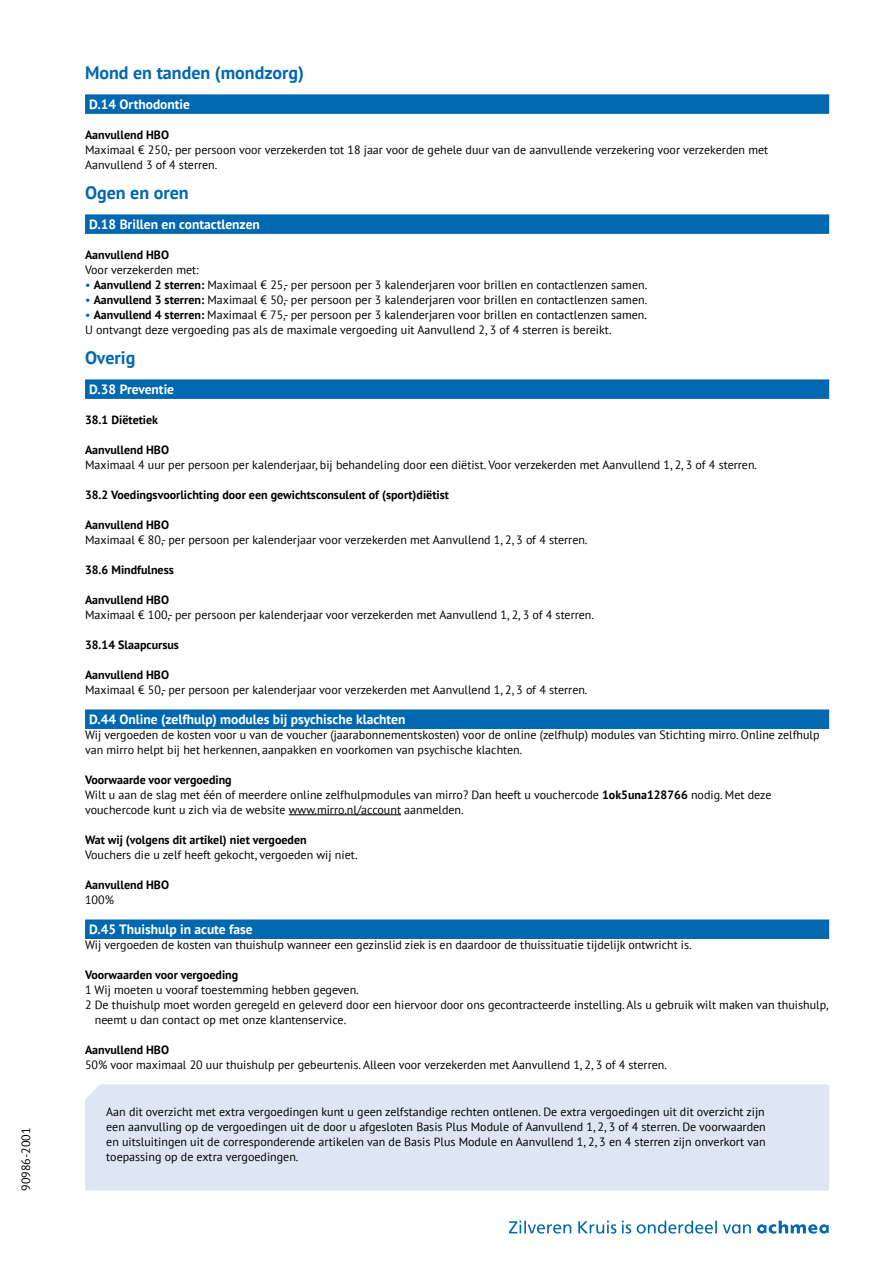
<style>
.page{position:relative;width:893px;height:1263px;background:#fff}
.page>*{position:absolute;margin:0;border:0;box-sizing:border-box;transform-origin:0 0}
.t1{font:700 18px "PT Sans";color:#0068b0}
.t2{font:700 13.5px "PT Sans";color:#fff}
.t3{font:12px/15px "PT Sans";color:#000}
.t4{font:700 12px "PT Sans";color:#000}
.s1{color:#0068b0}
.s2{font-weight:700}
</style>
<div class="page">
<div style="left:85px;top:94px;width:744px;height:20px;background:#0068b0"></div>
<div style="left:85px;top:214px;width:744px;height:20px;background:#0068b0"></div>
<div style="left:85px;top:379px;width:744px;height:20px;background:#0068b0"></div>
<div style="left:85px;top:709px;width:744px;height:20px;background:#0068b0"></div>
<hr style="left:289px;top:814px;width:112px;height:1px;background:#000">
<div style="left:85px;top:919px;width:744px;height:20px;background:#0068b0"></div>
<div style="left:85px;top:1084px;width:744px;height:107px;background:#dfe6f3"></div>
<svg style="left:757px;top:1220px;width:72px;height:14px"></svg>
<svg style="left:723px;top:1224px;width:28px;height:9px"></svg>
<svg style="left:509px;top:1220px;width:62px;height:13px"></svg>
<svg style="left:578px;top:1220px;width:38px;height:13px"></svg>
<svg style="left:622px;top:1220px;width:9px;height:13px"></svg>
<svg style="left:637px;top:1220px;width:80px;height:13px"></svg>
<p class="t3" style="left:18px;top:1191px;width:65px;rotate:-90deg">90986-2001</p>
<h1 class="t1" style="left:85px;top:60px;width:221px">Mond en tanden (mondzorg)</h1>
<p class="t2" style="left:89px;top:95px;width:102px">D.14 Orthodontie</p>
<p class="t4" style="left:85px;top:127px;width:86px">Aanvullend HBO</p>
<p class="t3" style="left:85px;top:142px;width:685px">Maximaal € 250,- per persoon voor verzekerden tot 18 jaar voor de gehele duur van de aanvullende verzekering voor verzekerden met<br>Aanvullend 3 of 4 sterren.</p>
<h1 class="t1" style="left:85px;top:180px;width:105px">Ogen en oren</h1>
<p class="t2" style="left:89px;top:215px;width:172px">D.18 Brillen en contactlenzen</p>
<p class="t4" style="left:85px;top:247px;width:86px">Aanvullend HBO</p>
<p class="t3" style="left:85px;top:262px;width:115px">Voor verzekerden met:</p>
<p class="t3" style="left:85px;top:277px;width:564px"><span class="s1">•</span> <span class="s2">Aanvullend 2 sterren:</span> Maximaal € 25,- per persoon per 3 kalenderjaren voor brillen en contactlenzen samen.</p>
<p class="t3" style="left:85px;top:292px;width:564px"><span class="s1">•</span> <span class="s2">Aanvullend 3 sterren:</span> Maximaal € 50,- per persoon per 3 kalenderjaren voor brillen en contactlenzen samen.</p>
<p class="t3" style="left:85px;top:307px;width:564px"><span class="s1">•</span> <span class="s2">Aanvullend 4 sterren:</span> Maximaal € 75,- per persoon per 3 kalenderjaren voor brillen en contactlenzen samen.<br>U ontvangt deze vergoeding pas als de maximale vergoeding uit Aanvullend 2, 3 of 4 sterren is bereikt.</p>
<h1 class="t1" style="left:85px;top:345px;width:52px">Overig</h1>
<p class="t2" style="left:89px;top:380px;width:86px">D.38 Preventie</p>
<p class="t4" style="left:85px;top:412px;width:75px">38.1 Diëtetiek</p>
<p class="t4" style="left:85px;top:442px;width:86px">Aanvullend HBO</p>
<p class="t3" style="left:85px;top:457px;width:674px">Maximaal 4 uur per persoon per kalenderjaar, bij behandeling door een diëtist. Voor verzekerden met Aanvullend 1, 2, 3 of 4 sterren.</p>
<p class="t4" style="left:85px;top:487px;width:365px">38.2 Voedingsvoorlichting door een gewichtsconsulent of (sport)diëtist</p>
<p class="t4" style="left:85px;top:517px;width:86px">Aanvullend HBO</p>
<p class="t3" style="left:85px;top:532px;width:504px">Maximaal € 80,- per persoon per kalenderjaar voor verzekerden met Aanvullend 1, 2, 3 of 4 sterren.</p>
<p class="t4" style="left:85px;top:562px;width:90px">38.6 Mindfulness</p>
<p class="t4" style="left:85px;top:592px;width:86px">Aanvullend HBO</p>
<p class="t3" style="left:85px;top:607px;width:511px">Maximaal € 100,- per persoon per kalenderjaar voor verzekerden met Aanvullend 1, 2, 3 of 4 sterren.</p>
<p class="t4" style="left:85px;top:637px;width:95px">38.14 Slaapcursus</p>
<p class="t4" style="left:85px;top:667px;width:86px">Aanvullend HBO</p>
<p class="t3" style="left:85px;top:682px;width:504px">Maximaal € 50,- per persoon per kalenderjaar voor verzekerden met Aanvullend 1, 2, 3 of 4 sterren.</p>
<p class="t2" style="left:89px;top:710px;width:318px">D.44 Online (zelfhulp) modules bij psychische klachten</p>
<p class="t3" style="left:85px;top:727px;width:736px">Wij vergoeden de kosten voor u van de voucher (jaarabonnementskosten) voor de online (zelfhulp) modules van Stichting mirro. Online zelfhulp van mirro helpt bij het herkennen, aanpakken en voorkomen van psychische klachten.</p>
<p class="t3" style="left:85px;top:772px;width:688px"><span class="s2">Voorwaarde voor vergoeding<br></span>Wilt u aan de slag met één of meerdere online zelfhulpmodules van mirro? Dan heeft u vouchercode <span class="s2">1ok5una128766</span> nodig. Met deze vouchercode kunt u zich via de website www.mirro.nl/account aanmelden.</p>
<p class="t4" style="left:85px;top:832px;width:223px">Wat wij (volgens dit artikel) niet vergoeden</p>
<p class="t3" style="left:85px;top:847px;width:274px">Vouchers die u zelf heeft gekocht, vergoeden wij niet.</p>
<p class="t4" style="left:85px;top:877px;width:86px">Aanvullend HBO</p>
<p class="t3" style="left:85px;top:892px;width:30px">100%</p>
<p class="t2" style="left:89px;top:920px;width:165px">D.45 Thuishulp in acute fase</p>
<p class="t3" style="left:85px;top:937px;width:608px">Wij vergoeden de kosten van thuishulp wanneer een gezinslid ziek is en daardoor de thuissituatie tijdelijk ontwricht is.</p>
<p class="t4" style="left:85px;top:967px;width:155px">Voorwaarden voor vergoeding</p>
<p class="t3" style="left:85px;top:982px;width:275px">1 Wij moeten u vooraf toestemming hebben gegeven.</p>
<p class="t3" style="left:85px;top:997px;width:745px">2 De thuishulp moet worden geregeld en geleverd door een hiervoor door ons gecontracteerde instelling. Als u gebruik wilt maken van thuishulp,</p>
<p class="t3" style="left:95px;top:1012px;width:253px">neemt u dan contact op met onze klantenservice.</p>
<p class="t4" style="left:85px;top:1042px;width:86px">Aanvullend HBO</p>
<p class="t3" style="left:85px;top:1057px;width:583px">50% voor maximaal 20 uur thuishulp per gebeurtenis. Alleen voor verzekerden met Aanvullend 1, 2, 3 of 4 sterren.</p>
<p class="t3" style="left:106px;top:1104px;width:661px;text-align:justify">Aan dit overzicht met extra vergoedingen kunt u geen zelfstandige rechten ontlenen. De extra vergoedingen uit dit overzicht zijn een aanvulling op de vergoedingen uit de door u afgesloten Basis Plus Module of Aanvullend 1, 2, 3 of 4 sterren. De voorwaarden en uitsluitingen uit de corresponderende artikelen van de Basis Plus Module en Aanvullend 1, 2, 3 en 4 sterren zijn onverkort van toepassing op de extra vergoedingen.</p>
</div>
